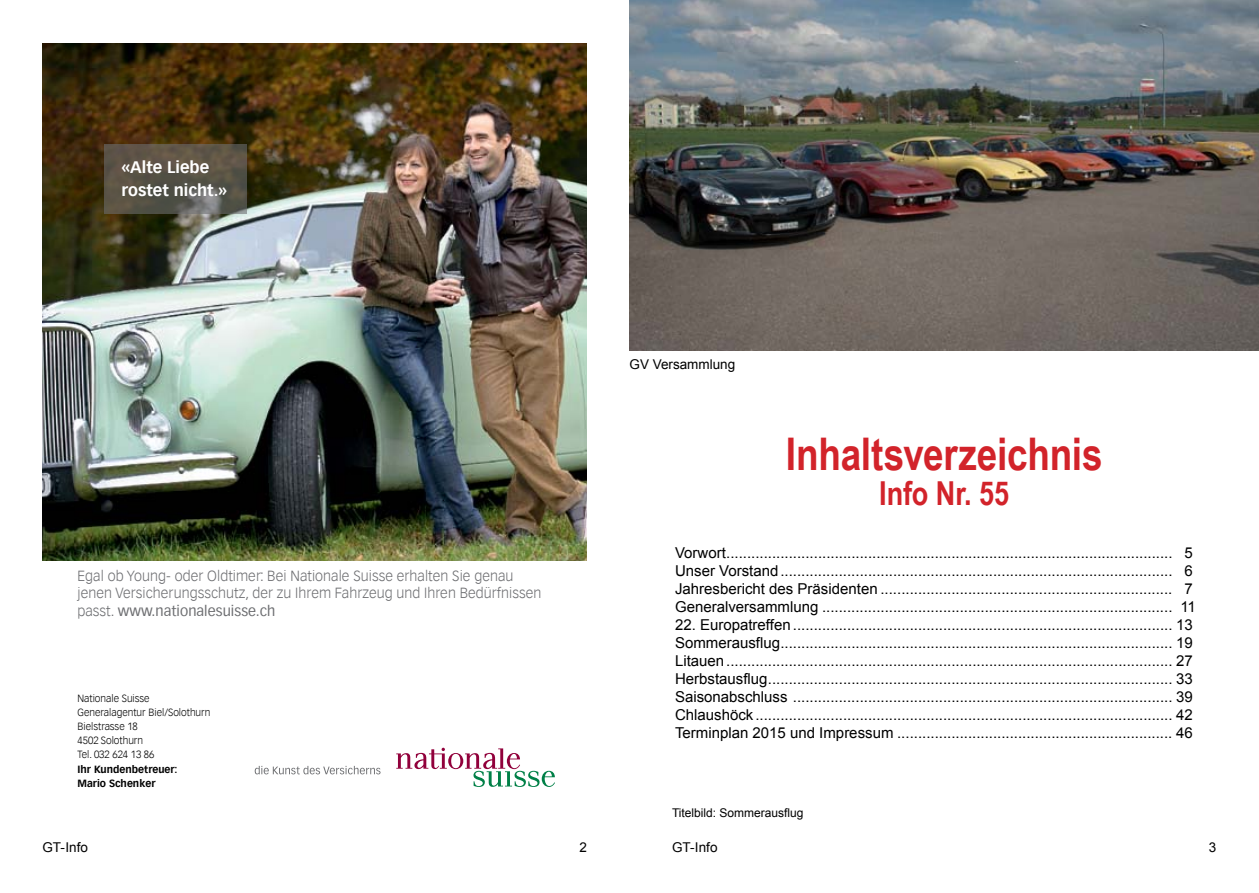
<style>
.page{position:relative;width:1259px;height:893px;background:#fff}
.page>*{position:absolute;margin:0;border:0;box-sizing:border-box;transform-origin:0 0}
.t1{font:700 45px "Arial Narrow";letter-spacing:-.005em;color:#d2232a}
.t2{font:700 33px "Arial Narrow";letter-spacing:-.005em;color:#d2232a}
.t3{font:700 16.2px/22.8px "NA Vectora";letter-spacing:-.015em;color:#fff}
.t4{font:15px/18px "Arial";color:#000}
.t5{font:300 14.4px/17.9px "NA Vectora";letter-spacing:-.01em;color:#6d6e71}
.t6{font:13.5px "Arial";color:#000}
.t7{font:12px "Arial";color:#000}
.t8{font:300 10.2px/14.1px "NA Vectora";letter-spacing:-.015em;color:#000}
.t9{font:700 10.2px/14.1px "NA Vectora";letter-spacing:-.015em;color:#000}
.s1{font-weight:400}
</style>
<div class="page">
<img style="left:629px;top:0;width:630px;height:351px">
<img style="left:43px;top:43px;width:544px;height:517px">
<svg style="left:396px;top:748px;width:159px;height:39px"></svg>
<svg style="left:255px;top:766px;width:125px;height:8px"></svg>
<svg style="left:104px;top:145px;width:143px;height:69px;background:#5c564b"></svg>
<p class="t3" style="left:122px;top:156px;width:107px">«Alte Liebe rostet nicht.»</p>
<p class="t5" style="left:78px;top:567px;width:465px">Egal ob Young- oder Oldtimer: Bei Nationale Suisse erhalten Sie genau jenen Versicherungsschutz, der zu Ihrem Fahrzeug und Ihren Bedürfnissen passt. <span class="s1">www.nationalesuisse.ch</span></p>
<p class="t8" style="left:78px;top:692px;width:134px">Nationale Suisse<br>Generalagentur Biel/Solothurn<br>Bielstrasse 18<br>4502 Solothurn<br>Tel. 032 624 13 86</p>
<p class="t9" style="left:78px;top:762px;width:102px">Ihr Kundenbetreuer:<br>Mario Schenker</p>
<p class="t6" style="left:43px;top:838px;width:47px">GT-Info</p>
<p class="t6" style="left:579px;top:838px;width:9px">2</p>
<p class="t6" style="left:629px;top:356px;width:107px">GV Versammlung</p>
<h1 class="t1" style="left:786px;top:420px;width:318px">Inhaltsverzeichnis</h1>
<h2 class="t2" style="left:879px;top:468px;width:132px">Info Nr. 55</h2>
<p class="t4" style="left:675px;top:544px;width:522px">Vorwort........................................................................................................... 5<br>Unser Vorstand.............................................................................................. 6<br>Jahresbericht des Präsidenten ...................................................................... 7<br>Generalversammlung .................................................................................... 11</p>
<p class="t4" style="left:675px;top:616px;width:519px;text-align:justify">22. Europatreffen ........................................................................................... 13<br>Sommerausflug.............................................................................................. 19<br>Litauen........................................................................................................... 27<br>Herbstausflug................................................................................................. 33<br>Saisonabschluss ........................................................................................... 39<br>Chlaushöck .................................................................................................... 42<br>Terminplan 2015 und Impressum .................................................................. 46</p>
<p class="t7" style="left:672px;top:805px;width:133px">Titelbild: Sommerausflug</p>
<p class="t6" style="left:672px;top:838px;width:47px">GT-Info</p>
<p class="t6" style="left:1209px;top:838px;width:9px">3</p>
</div>
